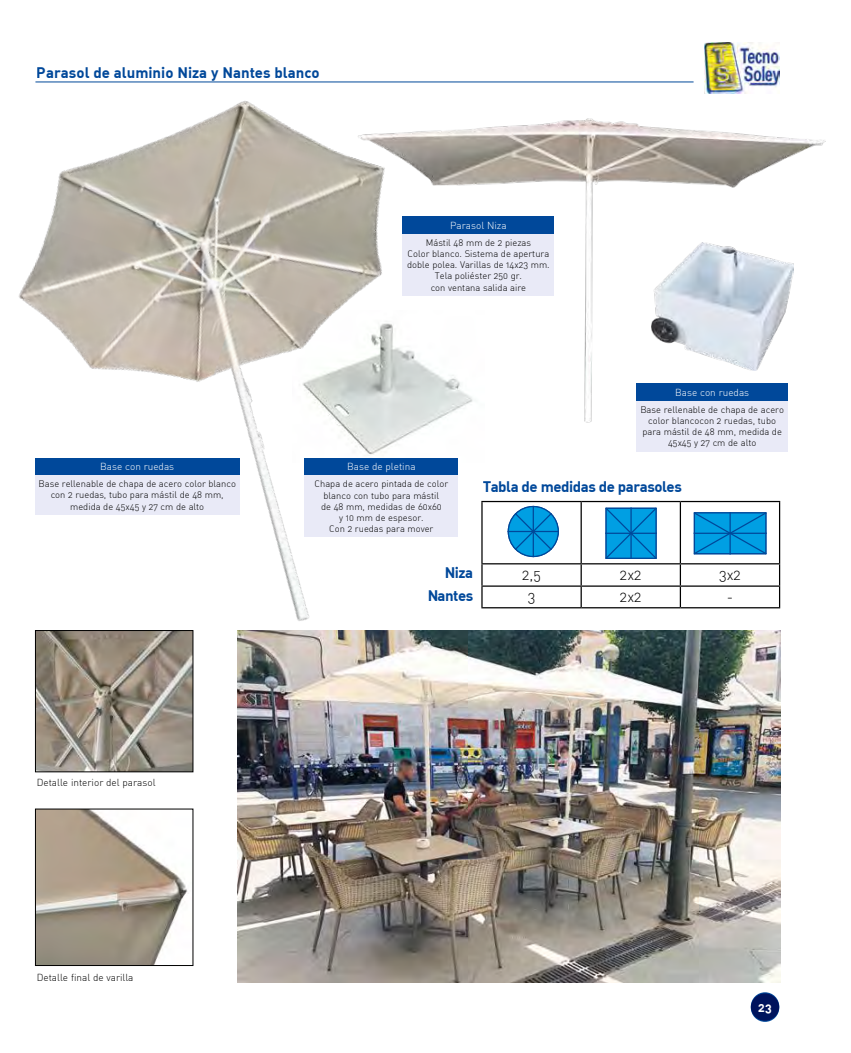
<style>
.page{position:relative;width:851px;height:1053px;background:#fff}
.page>*{position:absolute;margin:0;border:0;box-sizing:border-box;transform-origin:0 0}
.t1{font:700 15px/22.5px "DIN Alternate";letter-spacing:-.03em;color:#00489a;text-align:right}
.t2{font:700 15px "DIN Alternate";color:#00489a}
.t3{font:300 15px "DIN Alternate";color:#000}
.t4{font:700 12.5px "DIN Alternate";color:#fff}
.t5{font:300 10px "DIN Alternate";color:#fff}
.t6{font:300 10px "DIN Alternate";color:#000}
.t7{font:300 9.38px/11.2px "DIN Alternate";color:#000;text-align:center}
</style>
<div class="page">
<img style="left:237px;top:630px;width:543px;height:351px">
<svg style="left:750px;top:993px;width:29px;height:28px"></svg>
<img style="left:704px;top:43px;width:75px;height:50px">
<hr style="left:35px;top:82px;width:658px;height:1px;background:#00489a">
<svg style="left:750px;top:992px;width:29px;height:28px"></svg>
<img style="left:18px;top:81px;width:484px;height:598px">
<img style="left:349px;top:112px;width:477px;height:326px">
<img style="left:37px;top:632px;width:154px;height:138px">
<div style="left:35px;top:630px;width:158px;height:142px;border:1px solid #000"></div>
<img style="left:37px;top:810px;width:152px;height:153px">
<img style="left:652px;top:243px;width:141px;height:127px">
<hr style="left:481px;top:501px;width:100px;height:1px;background:#000">
<hr style="left:481px;top:502px;width:1px;height:61px;background:#000">
<hr style="left:581px;top:501px;width:99px;height:1px;background:#000">
<hr style="left:580px;top:502px;width:1px;height:61px;background:#000">
<hr style="left:680px;top:501px;width:100px;height:1px;background:#000">
<hr style="left:679px;top:502px;width:2px;height:61px;background:#000">
<hr style="left:778px;top:502px;width:2px;height:61px;background:#000">
<hr style="left:481px;top:563px;width:100px;height:1px;background:#000">
<hr style="left:581px;top:563px;width:99px;height:1px;background:#000">
<hr style="left:680px;top:563px;width:100px;height:1px;background:#000">
<hr style="left:679px;top:564px;width:2px;height:21px;background:#000">
<hr style="left:778px;top:564px;width:2px;height:21px;background:#000">
<hr style="left:481px;top:585px;width:100px;height:1px;background:#000">
<svg style="left:481px;top:564px;width:1px;height:43px"></svg>
<hr style="left:581px;top:585px;width:99px;height:1px;background:#000">
<svg style="left:580px;top:564px;width:1px;height:43px"></svg>
<hr style="left:680px;top:585px;width:100px;height:1px;background:#000">
<hr style="left:679px;top:586px;width:2px;height:21px;background:#000">
<hr style="left:778px;top:586px;width:2px;height:21px;background:#000">
<hr style="left:481px;top:607px;width:100px;height:1px;background:#000">
<hr style="left:581px;top:607px;width:99px;height:1px;background:#000">
<hr style="left:680px;top:607px;width:100px;height:1px;background:#000">
<svg style="left:693px;top:512px;width:74px;height:43px"></svg>
<hr style="left:693px;top:532px;width:73px;height:2px;background:#00489a">
<hr style="left:729px;top:512px;width:1px;height:42px;background:#00489a">
<svg style="left:508px;top:506px;width:50px;height:50px"></svg>
<div style="left:507px;top:506px;width:51px;height:51px;border:1px solid #00489a;border-radius:50%"></div>
<hr style="left:532px;top:506px;width:2px;height:51px;background:#00489a">
<hr style="left:507px;top:531px;width:51px;height:1px;background:#00489a">
<svg style="left:513px;top:511px;width:40px;height:40px"></svg>
<svg style="left:605px;top:507px;width:52px;height:52px"></svg>
<div style="left:402px;top:216px;width:152px;height:18px;background:#00489a"></div>
<div style="left:402px;top:234px;width:152px;height:61px;background:#e9eaf7"></div>
<div style="left:636px;top:383px;width:152px;height:18px;background:#00489a"></div>
<div style="left:636px;top:401px;width:152px;height:50px;background:#e9eaf7"></div>
<div style="left:35px;top:458px;width:205px;height:17px;background:#00489a"></div>
<div style="left:35px;top:475px;width:205px;height:39px;background:#e9eaf7"></div>
<img style="left:292px;top:310px;width:193px;height:152px">
<div style="left:304px;top:458px;width:154px;height:17px;background:#00489a"></div>
<div style="left:304px;top:475px;width:154px;height:62px;background:#e9eaf7"></div>
<h1 class="t2" style="left:37px;top:63px;width:284px">Parasol de aluminio Niza y Nantes blanco</h1>
<p class="t5" style="left:450px;top:219px;width:58px">Parasol Niza</p>
<p class="t7" style="left:407px;top:236px;width:144px">Mástil 48 mm de 2 piezas<br>Color blanco. Sistema de apertura doble polea. Varillas de 14x23 mm.<br>Tela poliéster 250 gr.<br>con ventana salida aire</p>
<p class="t5" style="left:675px;top:386px;width:75px">Base con ruedas</p>
<p class="t7" style="left:640px;top:403px;width:145px">Base rellenable de chapa de acero color blancocon 2 ruedas, tubo para mástil de 48 mm, medida de<br>45x45 y 27 cm de alto</p>
<p class="t5" style="left:100px;top:460px;width:75px">Base con ruedas</p>
<p class="t7" style="left:38px;top:478px;width:199px">Base rellenable de chapa de acero color blanco con 2 ruedas, tubo para mástil de 48 mm, medida de 45x45 y 27 cm de alto</p>
<p class="t6" style="left:37px;top:776px;width:120px">Detalle interior del parasol</p>
<p class="t6" style="left:37px;top:970px;width:98px">Detalle final de varilla</p>
<p class="t5" style="left:347px;top:460px;width:70px">Base de pletina</p>
<p class="t7" style="left:314px;top:478px;width:135px">Chapa de acero pintada de color blanco con tubo para mástil<br>de 48 mm, medidas de 60x60<br>y 10 mm de espesor.<br>Con 2 ruedas para mover</p>
<h1 class="t1" style="left:482px;top:474px;width:201px">Tabla de medidas de parasoles</h1>
<h1 class="t1" style="left:427px;top:560px;width:48px">Niza<br>Nantes</h1>
<h1 class="t3" style="left:522px;top:565px;width:20px">2,5</h1>
<h1 class="t3" style="left:620px;top:565px;width:23px">2x2</h1>
<h1 class="t3" style="left:719px;top:565px;width:23px">3x2</h1>
<h1 class="t3" style="left:527px;top:587px;width:9px">3</h1>
<h1 class="t3" style="left:620px;top:587px;width:23px">2x2</h1>
<h1 class="t3" style="left:726px;top:587px;width:8px">-</h1>
<h2 class="t4" style="left:758px;top:999px;width:15px">23</h2>
</div>
